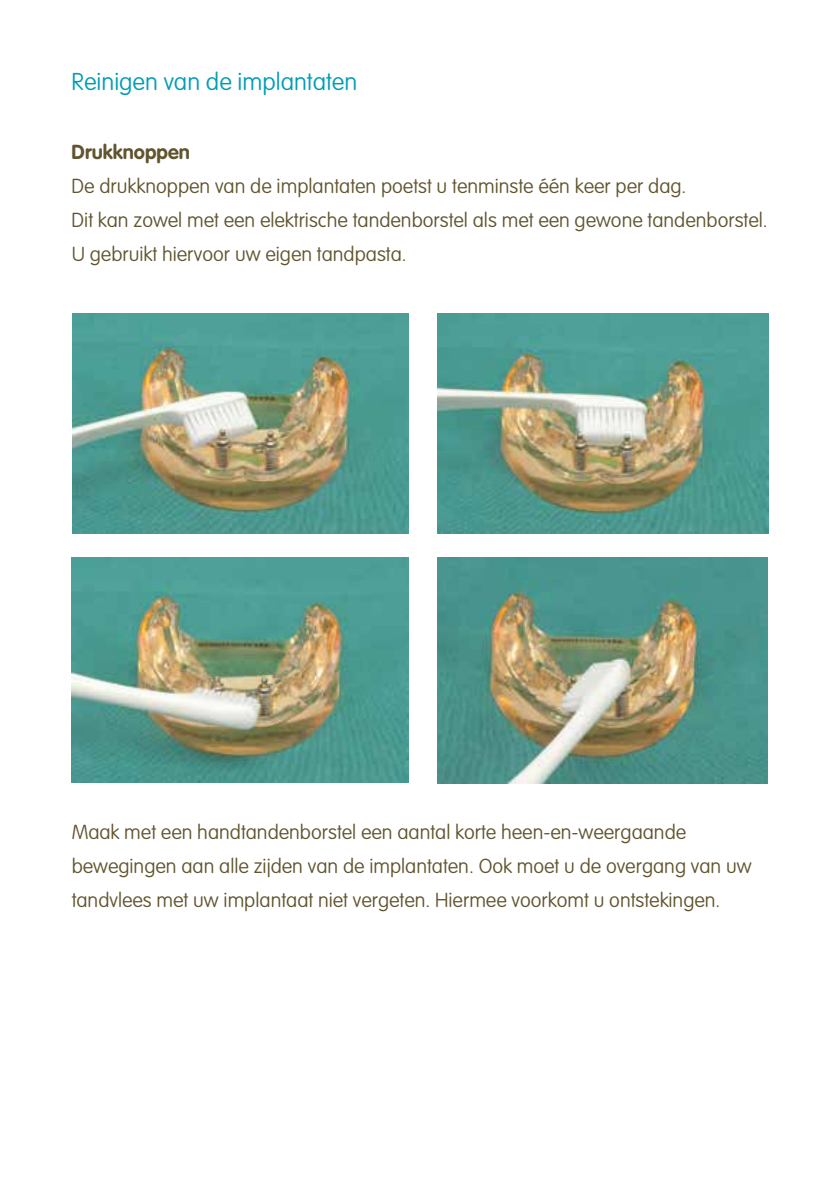
<style>
.page{position:relative;width:840px;height:1191px;background:#fff}
.page>*{position:absolute;margin:0;border:0;box-sizing:border-box;transform-origin:0 0}
.t1{font:100 24px "VAG Rounded Std";color:#009eb3}
.t2{font:100 20px/34px "VAG Rounded Std";color:#61552f}
.t3{font:700 20px "VAG Rounded Std";color:#61552f}
</style>
<div class="page">
<img style="left:72px;top:313px;width:336px;height:221px">
<img style="left:437px;top:313px;width:331px;height:221px">
<img style="left:72px;top:557px;width:336px;height:226px">
<img style="left:437px;top:558px;width:330px;height:225px">
<p class="t1" style="left:72px;top:68px;width:287px">Reinigen van de implantaten</p>
<p class="t3" style="left:72px;top:140px;width:120px">Drukknoppen</p>
<p class="t2" style="left:72px;top:169px;width:697px">De drukknoppen van de implantaten poetst u tenminste één keer per dag.<br>Dit kan zowel met een elektrische tandenborstel als met een gewone tandenborstel.<br>U gebruikt hiervoor uw eigen tandpasta.</p>
<p class="t2" style="left:72px;top:815px;width:681px">Maak met een handtandenborstel een aantal korte heen-en-weergaande bewegingen aan alle zijden van de implantaten. Ook moet u de overgang van uw tandvlees met uw implantaat niet vergeten. Hiermee voorkomt u ontstekingen.</p>
</div>
